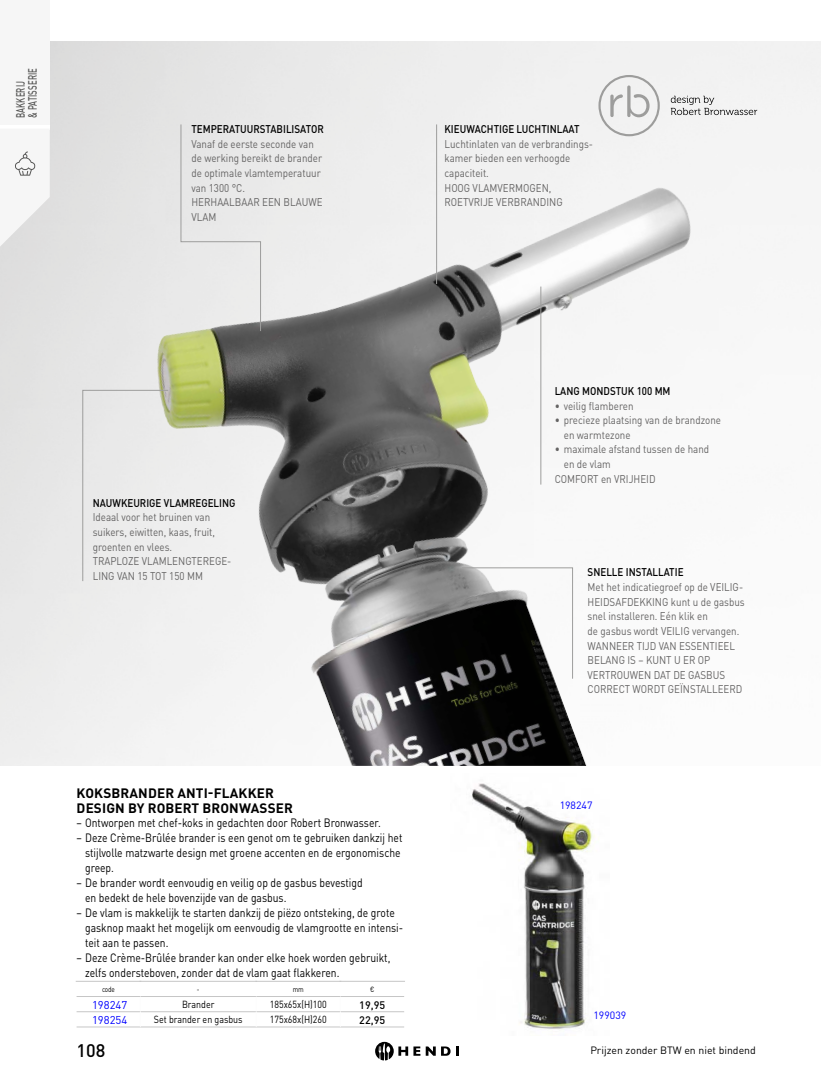
<style>
.page{position:relative;width:821px;height:1085px;background:#fff}
.page>*{position:absolute;margin:0;border:0;box-sizing:border-box;transform-origin:0 0}
.t1{font:500 18px "DIN Pro";color:#000}
.t2{font:700 13.5px/15px "DIN Pro";letter-spacing:.01em;color:#000}
.t3{font:12px/15px "DIN Pro";color:#000;scale:.86 1}
.t4{font:500 12px/12px "DIN Pro";letter-spacing:.01em;color:#575756;scale:.65 1}
.t5{font:11.25px "DIN Pro";color:#00f}
.t6{font:11.1px/14.7px "DIN Pro";color:#646363;scale:.88 1}
.t7{font:500 11.1px "DIN Pro";color:#000;scale:.88 1}
.t8{font:500 10.8px "DIN Pro";color:#000}
.t9{font:10.5px "DIN Pro";color:#000}
.t10{font:10.5px "DIN Pro";color:#00f}
.t11{font:10.2px "DIN Pro";color:#000;scale:.87 1}
.t12{font:7.5px "DIN Pro";letter-spacing:-.025em;color:#000;scale:.85 1}
</style>
<div class="page">
<img style="left:62px;top:186px;width:722px;height:408px">
<img style="left:135px;top:533px;width:613px;height:232px">
<img style="left:472px;top:783px;width:123px;height:247px">
<svg style="left:671px;top:96px;width:86px;height:19px"></svg>
<svg style="left:598px;top:75px;width:62px;height:61px"></svg>
<svg style="left:456px;top:1046px;width:2px;height:9px"></svg>
<svg style="left:426px;top:1046px;width:24px;height:9px"></svg>
<svg style="left:375px;top:1041px;width:45px;height:19px"></svg>
<div style="left:0;top:0;width:50px;height:124px;background:#f6f6f6"></div>
<svg style="left:0;top:130px;width:50px;height:116px"></svg>
<hr style="left:77px;top:996px;width:63px;height:1px;background:#c6c6c6">
<hr style="left:140px;top:996px;width:116px;height:1px;background:#c6c6c6">
<hr style="left:256px;top:996px;width:84px;height:1px;background:#c6c6c6">
<hr style="left:340px;top:996px;width:64px;height:1px;background:#c6c6c6">
<hr style="left:77px;top:1011px;width:63px;height:1px;background:#c6c6c6">
<hr style="left:140px;top:1011px;width:116px;height:1px;background:#c6c6c6">
<hr style="left:256px;top:1011px;width:84px;height:1px;background:#c6c6c6">
<hr style="left:340px;top:1011px;width:64px;height:1px;background:#c6c6c6">
<hr style="left:77px;top:1026px;width:63px;height:1px;background:#c6c6c6">
<hr style="left:140px;top:1026px;width:116px;height:1px;background:#c6c6c6">
<hr style="left:256px;top:1026px;width:84px;height:1px;background:#c6c6c6">
<hr style="left:340px;top:1026px;width:64px;height:1px;background:#c6c6c6">
<hr style="left:76px;top:980px;width:65px;height:1px;background:#c6c6c6">
<hr style="left:139px;top:980px;width:118px;height:1px;background:#c6c6c6">
<hr style="left:255px;top:980px;width:86px;height:1px;background:#c6c6c6">
<hr style="left:339px;top:980px;width:66px;height:1px;background:#c6c6c6">
<hr style="left:436px;top:124px;width:1px;height:160px;background:#9d9d9c">
<div style="left:181px;top:124px;width:80px;height:207px;background:#e9e9e9"></div>
<div style="left:82px;top:390px;width:86px;height:191px;background:#eaeaea"></div>
<hr style="left:540px;top:286px;width:1px;height:198px;background:#9d9d9c">
<svg style="left:461px;top:567px;width:112px;height:112px"></svg>
<p class="t4" style="left:13px;top:118px;width:78px;rotate:-90deg">BAKKERIJ<br>&amp; PATISSERIE</p>
<p class="t7" style="left:191px;top:120px;width:152px">TEMPERATUURSTABILISATOR</p>
<p class="t6" style="left:191px;top:135px;width:150px">Vanaf de eerste seconde van de werking bereikt de brander de optimale vlamtemperatuur van 1300 °C.<br>HERHAALBAAR EEN BLAUWE<br>VLAM</p>
<p class="t7" style="left:444px;top:120px;width:155px">KIEUWACHTIGE LUCHTINLAAT</p>
<p class="t6" style="left:444px;top:135px;width:170px">Luchtinlaten van de verbrandings&shy;kamer bieden een verhoogde capaciteit.<br>HOOG VLAMVERMOGEN,<br>ROETVRIJE VERBRANDING</p>
<p class="t7" style="left:93px;top:493px;width:164px">NAUWKEURIGE VLAMREGELING</p>
<p class="t6" style="left:93px;top:509px;width:159px">Ideaal voor het bruinen van suikers, eiwitten, kaas, fruit, groenten en vlees.<br>TRAPLOZE VLAMLENGTEREGE-<br>LING VAN 15 TOT 150 MM</p>
<p class="t2" style="left:77px;top:783px;width:218px">KOKSBRANDER ANTI-FLAKKER<br>DESIGN BY ROBERT BRONWASSER</p>
<p class="t3" style="left:77px;top:813px;width:355px">– Ontworpen met chef-koks in gedachten door Robert Bronwasser.</p>
<p class="t3" style="left:85px;top:828px;width:370px;text-indent:-9px">– Deze Crème-Brûlée brander is een genot om te gebruiken dankzij het stijlvolle matzwarte design met groene accenten en de ergonomische greep.</p>
<p class="t3" style="left:85px;top:873px;width:324px;text-indent:-9px">– De brander wordt eenvoudig en veilig op de gasbus bevestigd en bedekt de hele bovenzijde van de gasbus.</p>
<p class="t3" style="left:85px;top:903px;width:371px;text-indent:-9px">– De vlam is makkelijk te starten dankzij de piëzo ontsteking, de grote gasknop maakt het mogelijk om eenvoudig de vlamgrootte en intensi&shy;teit aan te passen.</p>
<p class="t3" style="left:85px;top:948px;width:356px;text-indent:-9px">– Deze Crème-Brûlée brander kan onder elke hoek worden gebruikt, zelfs ondersteboven, zonder dat de vlam gaat flakkeren.</p>
<p class="t12" style="left:102px;top:983px;width:17px">code</p>
<p class="t12" style="left:197px;top:983px;width:5px">-</p>
<p class="t12" style="left:293px;top:983px;width:14px">mm</p>
<p class="t12" style="left:370px;top:983px;width:7px">€</p>
<p class="t5" style="left:92px;top:995px;width:37px">198247</p>
<p class="t11" style="left:182px;top:996px;width:39px">Brander</p>
<p class="t11" style="left:270px;top:996px;width:67px">185x65x(H)100</p>
<p class="t8" style="left:359px;top:995px;width:27px">19,95</p>
<p class="t5" style="left:92px;top:1011px;width:37px">198254</p>
<p class="t11" style="left:154px;top:1011px;width:103px">Set brander en gasbus</p>
<p class="t11" style="left:270px;top:1011px;width:67px">175x68x(H)260</p>
<p class="t8" style="left:359px;top:1011px;width:27px">22,95</p>
<h1 class="t1" style="left:77px;top:1036px;width:30px">108</h1>
<p class="t7" style="left:554px;top:382px;width:133px">LANG MONDSTUK 100 MM</p>
<p class="t6" style="left:554px;top:397px;width:91px">• veilig flamberen</p>
<p class="t6" style="left:564px;top:411px;width:180px;text-indent:-9px">• precieze plaatsing van de brandzone en warmtezone</p>
<p class="t6" style="left:554px;top:441px;width:177px">• maximale afstand tussen de hand</p>
<p class="t6" style="left:564px;top:455px;width:55px">en de vlam</p>
<p class="t6" style="left:554px;top:470px;width:116px">COMFORT en VRIJHEID</p>
<p class="t7" style="left:587px;top:563px;width:111px">SNELLE INSTALLATIE</p>
<p class="t6" style="left:587px;top:578px;width:180px">Met het indicatiegroef op de VEILIG-<br>HEIDSAFDEKKING kunt u de gasbus snel installeren. Eén klik en<br>de gasbus wordt VEILIG vervangen.<br>WANNEER TIJD VAN ESSENTIEEL<br>BELANG IS – KUNT U ER OP<br>VERTROUWEN DAT DE GASBUS<br>CORRECT WORDT GEÏNSTALLEERD</p>
<p class="t10" style="left:559px;top:797px;width:34px">198247</p>
<p class="t10" style="left:593px;top:1006px;width:34px">199039</p>
<p class="t9" style="left:590px;top:1041px;width:167px">Prijzen zonder BTW en niet bindend</p>
</div>
